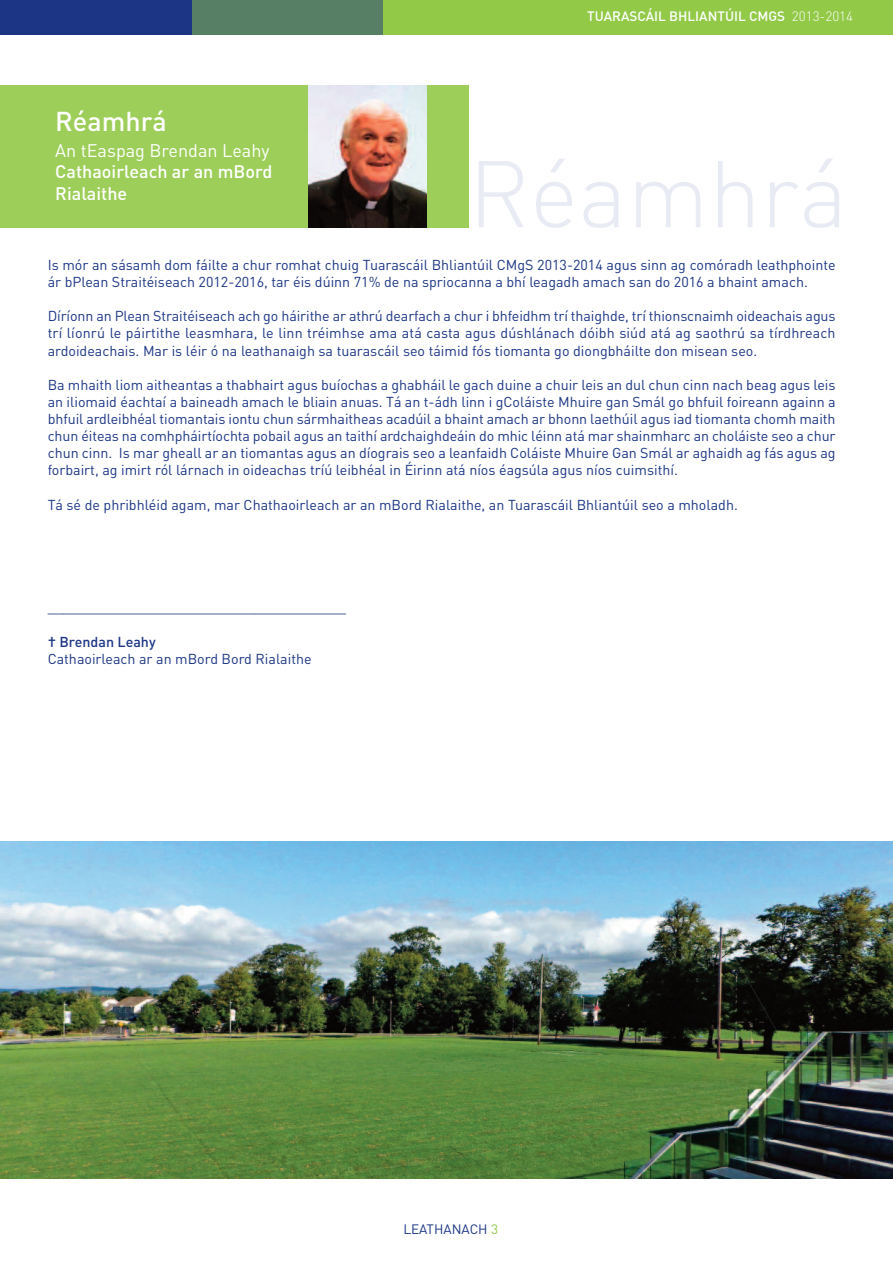
<style>
.page{position:relative;width:893px;height:1263px;background:#fff}
.page>*{position:absolute;margin:0;border:0;box-sizing:border-box;transform-origin:0 0}
.t1{font:300 93.15px "DIN";color:rgb(28 54 133/.1)}
.t2{font:500 27px "DIN";color:#fff}
.t3{font:500 18px/21.6px "DIN";color:#fff}
.t4{font:18px "DIN";color:#fff}
.t5{font:14.25px/17.1px "DIN";color:#1c3685;text-align:justify}
.t6{font:500 14.25px "DIN";color:#1c3685}
.t7{font:500 13.5px "DIN";color:#fff}
.t8{font:13.5px "DIN";color:#1c3685}
.s1{font-weight:300}
.s2{color:#92c947}
</style>
<div class="page">
<div style="left:0;top:85px;width:468px;height:143px;background:#9dce59"></div>
<img style="left:308px;top:85px;width:118px;height:143px">
<div style="left:0;top:0;width:893px;height:34px;background:#92c947"></div>
<div style="left:0;top:0;width:191px;height:34px;background:#1c3685"></div>
<div style="left:191px;top:0;width:192px;height:34px;background:#577f65"></div>
<img style="left:0;top:842px;width:893px;height:336px">
<h2 class="t2" style="left:55px;top:105px;width:113px">Réamhrá</h2>
<p class="t4" style="left:55px;top:140px;width:216px">An tEaspag Brendan Leahy</p>
<p class="t3" style="left:55px;top:160px;width:219px">Cathaoirleach ar an mBord<br>Rialaithe</p>
<p class="t7" style="left:587px;top:8px;width:267px">TUARASCÁIL BHLIANTÚIL CMGS <span class="s1">2013-2014</span></p>
<h1 class="t1" style="left:468px;top:138px;width:381px">Réamhrá</h1>
<p class="t5" style="left:48px;top:256px;width:789px">Is mór an sásamh dom fáilte a chur romhat chuig Tuarascáil Bhliantúil CMgS 2013-2014 agus sinn ag comóradh leathphointe ár bPlean Straitéiseach 2012-2016, tar éis dúinn 71% de na spriocanna a bhí leagadh amach san do 2016 a bhaint amach.</p>
<p class="t5" style="left:48px;top:307px;width:789px">Díríonn an Plean Straitéiseach ach go háirithe ar athrú dearfach a chur i bhfeidhm trí thaighde, trí thionscnaimh oideachais agus trí líonrú le páirtithe leasmhara, le linn tréimhse ama atá casta agus dúshlánach dóibh siúd atá ag saothrú sa tírdhreach ardoideachais. Mar is léir ó na leathanaigh sa tuarascáil seo táimid fós tiomanta go diongbháilte don misean seo.</p>
<p class="t5" style="left:48px;top:376px;width:789px">Ba mhaith liom aitheantas a thabhairt agus buíochas a ghabháil le gach duine a chuir leis an dul chun cinn nach beag agus leis an iliomaid éachtaí a baineadh amach le bliain anuas. Tá an t-ádh linn i gColáiste Mhuire gan Smál go bhfuil foireann againn a bhfuil ardleibhéal tiomantais iontu chun sármhaitheas acadúil a bhaint amach ar bhonn laethúil agus iad tiomanta chomh maith chun éiteas na comhpháirtíochta pobail agus an taithí ardchaighdeáin do mhic léinn atá mar shainmharc an choláiste seo a chur chun cinn. Is mar gheall ar an tiomantas agus an díograis seo a leanfaidh Coláiste Mhuire Gan Smál ar aghaidh ag fás agus ag forbairt, ag imirt ról lárnach in oideachas tríú leibhéal in Éirinn atá níos éagsúla agus níos cuimsithí.</p>
<p class="t5" style="left:48px;top:495px;width:692px">Tá sé de phribhléid agam, mar Chathaoirleach ar an mBord Rialaithe, an Tuarascáil Bhliantúil seo a mholadh.</p>
<p class="t5" style="left:48px;top:598px;width:300px">_______________________________________</p>
<p class="t6" style="left:48px;top:633px;width:109px">† Brendan Leahy</p>
<p class="t5" style="left:48px;top:649px;width:265px">Cathaoirleach ar an mBord Bord Rialaithe</p>
<p class="t8" style="left:403px;top:1221px;width:96px">LEATHANACH <span class="s2">3</span></p>
</div>
